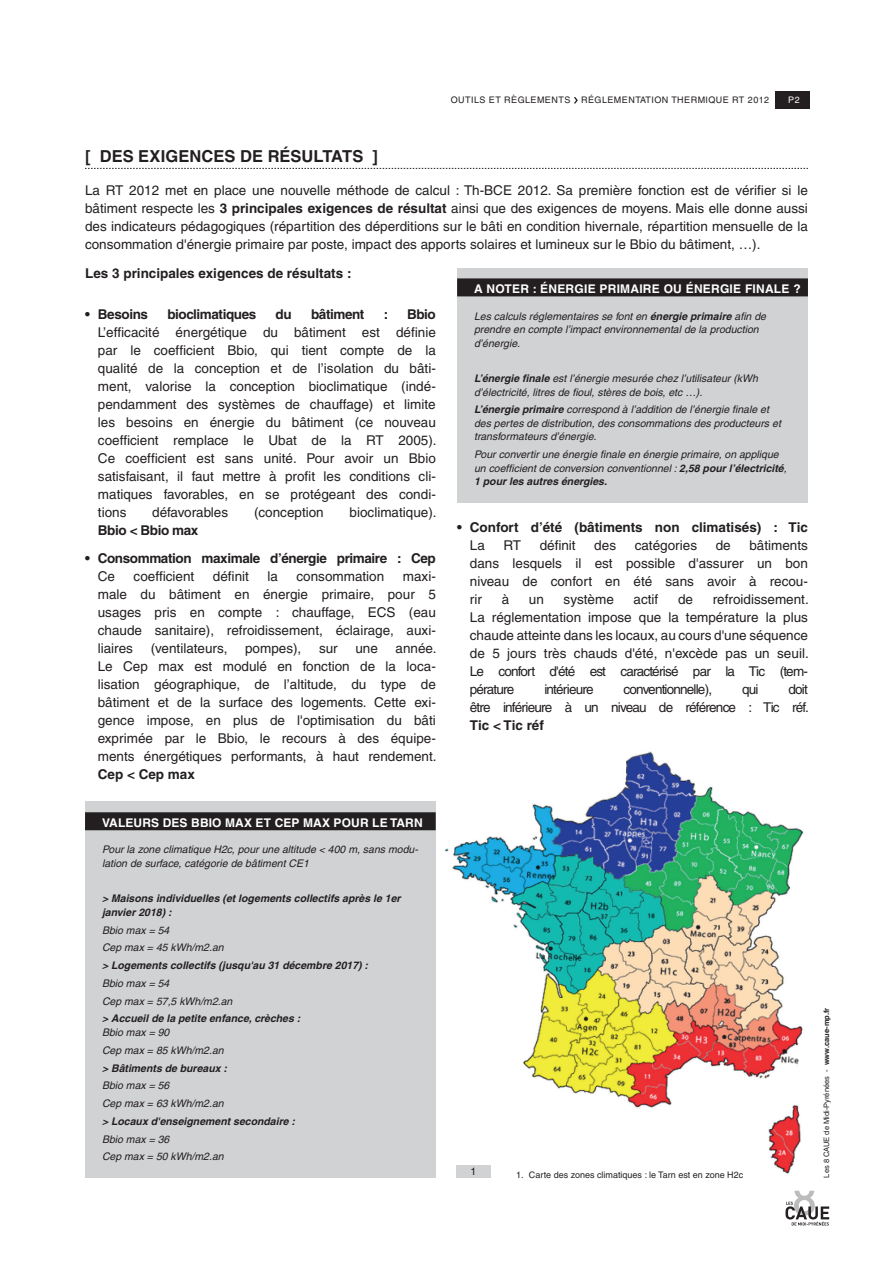
<style>
.page{position:relative;width:893px;height:1263px;background:#fff}
.page>*{position:absolute;margin:0;border:0;box-sizing:border-box;transform-origin:0 0}
.t1{font:700 16.5px "Helvetica";color:#231f20}
.t2{font:13.5px/18px "Helvetica";color:#231f20;text-align:justify}
.t3{font:700 13.5px "Helvetica";letter-spacing:-.03em;color:#231f20}
.t4{font:700 13.5px "Helvetica";color:#231f20}
.t5{font:13.5px/18px "Helvetica";letter-spacing:-.06em;color:#231f20;text-align:right}
.t6{font:700 12px "Helvetica";letter-spacing:.02em;color:#fff}
.t7{font:italic 10.5px/13.5px "Helvetica";color:#231f20}
.t8{font:italic 700 10.5px/13.5px "Helvetica";color:#231f20}
.t9{font:10.5px "Helvetica";color:#231f20}
.t10{font:9px "Helvetica";color:#231f20}
.t11{font:9px "Helvetica";letter-spacing:.05em;color:#231f20}
.t12{font:9px "Helvetica";color:#fff}
.t13{font:7.5px "Helvetica";color:#231f20}
.s1{font-weight:700}
</style>
<div class="page">
<svg style="left:85px;top:168px;width:723px;height:1px"></svg>
<div style="left:85px;top:801px;width:351px;height:376px;background:#d1d2d4"></div>
<div style="left:85px;top:812px;width:351px;height:18px;background:#231f20"></div>
<div style="left:457px;top:268px;width:351px;height:235px;background:#d1d2d4"></div>
<div style="left:457px;top:278px;width:351px;height:18px;background:#231f20"></div>
<svg style="left:785px;top:1191px;width:44px;height:34px"></svg>
<div style="left:775px;top:91px;width:34px;height:17px;background:#231f20"></div>
<svg style="left:574px;top:97px;width:4px;height:6px"></svg>
<img style="left:444px;top:751px;width:360px;height:426px">
<div style="left:457px;top:1165px;width:34px;height:12px;background:#d1d2d4"></div>
<p class="t10" style="left:451px;top:95px;width:75px">outils et règlements</p>
<p class="t10" style="left:581px;top:95px;width:21px">réglementat</p>
<p class="t10" style="left:651px;top:95px;width:41px">ion therm</p>
<p class="t11" style="left:706px;top:95px;width:65px">ique RT 2012</p>
<p class="t12" style="left:788px;top:95px;width:13px">P2</p>
<p class="t1" style="left:85px;top:146px;width:27px">[ DES</p>
<p class="t1" style="left:138px;top:146px;width:241px">Exigences de résultats ]</p>
<p class="t2" style="left:85px;top:181px;width:724px">La RT 2012 met en place une nouvelle méthode de calcul : Th-BCE 2012. Sa première fonction est de vérifier si le bâtiment respecte les <span class="s1">3 principales exigences de résultat</span> ainsi que des exigences de moyens. Mais elle donne aussi des indicateurs pédagogiques (répartition des déperditions sur le bâti en condition hivernale, répartition mensuelle de la consommation d'énergie primaire par poste, impact des apports solaires et lumineux sur le Bbio du bâtiment, …).</p>
<p class="t4" style="left:85px;top:265px;width:268px">Les 3 principales exigences de résultats :</p>
<p class="t3" style="left:85px;top:306px;width:64px">• Besoins</p>
<p class="t3" style="left:167px;top:306px;width:90px">bioclimatiques</p>
<p class="t3" style="left:276px;top:306px;width:18px">du</p>
<p class="t3" style="left:311px;top:306px;width:55px">bâtiment</p>
<p class="t3" style="left:384px;top:306px;width:6px">:</p>
<p class="t3" style="left:407px;top:306px;width:30px">Bbio</p>
<p class="t2" style="left:98px;top:323px;width:340px">L’efficacité énergétique du bâtiment est définie par le coefficient Bbio, qui tient compte de la qualité de la conception et de l’isolation du bâti&shy;ment, valorise la conception bioclimatique (indé&shy;pendamment des systèmes de chauffage) et limite les besoins en énergie du bâtiment (ce nouveau coefficient remplace le Ubat de la RT 2005).<br>Ce coefficient est sans unité. Pour avoir un Bbio satisfaisant, il faut mettre à profit les conditions cli&shy;matiques favorables, en se protégeant des condi&shy;tions</p>
<p class="t6" style="left:474px;top:282px;width:328px">A noter : énergie primaire ou énergie finale ?</p>
<p class="t7" style="left:474px;top:309px;width:293px">Les calculs réglementaires se font en <span class="s1">énergie primaire</span> afin de prendre en compte l’impact environnemental de la production d’énergie.</p>
<p class="t7" style="left:474px;top:372px;width:285px"><span class="s1">L’énergie finale</span> est l’énergie mesurée chez l’utilisateur (kWh d’électricité, litres de fioul, stères de bois, etc …).</p>
<p class="t7" style="left:474px;top:403px;width:308px"><span class="s1">L’énergie primaire</span> correspond à l’addition de l’énergie finale et des pertes de distribution, des consommations des producteurs et transformateurs d’énergie.</p>
<p class="t7" style="left:474px;top:448px;width:314px">Pour convertir une énergie finale en énergie primaire, on applique un coefficient de conversion conventionnel : <span class="s1">2,58 pour l’électricité</span>,<br><span class="s1">1 pour les autres énergies.</span></p>
<p class="t2" style="left:152px;top:503px;width:77px">défavorables</p>
<p class="t2" style="left:254px;top:503px;width:71px">(conception</p>
<p class="t2" style="left:350px;top:503px;width:89px">bioclimatique).</p>
<p class="t3" style="left:98px;top:522px;width:102px">Bbio &lt; Bbio max</p>
<p class="t4" style="left:457px;top:519px;width:352px">• Confort d’été (bâtiments non climatisés) : Tic</p>
<p class="t2" style="left:470px;top:536px;width:17px">La</p>
<p class="t2" style="left:503px;top:536px;width:19px">RT</p>
<p class="t2" style="left:540px;top:536px;width:38px">définit</p>
<p class="t2" style="left:594px;top:536px;width:23px">des</p>
<p class="t2" style="left:635px;top:536px;width:64px">catégories</p>
<p class="t2" style="left:716px;top:536px;width:17px">de</p>
<p class="t2" style="left:470px;top:536px;width:340px;text-indent:279px">bâtiments dans lesquels il est possible d'assurer un bon niveau de confort en été sans avoir à recou&shy;rir</p>
<p class="t3" style="left:85px;top:550px;width:352px">• Consommation maximale d’énergie primaire : Cep</p>
<p class="t2" style="left:98px;top:567px;width:19px">Ce</p>
<p class="t2" style="left:134px;top:567px;width:62px">coefficient</p>
<p class="t2" style="left:213px;top:567px;width:38px">définit</p>
<p class="t2" style="left:267px;top:567px;width:12px">la</p>
<p class="t2" style="left:296px;top:567px;width:89px">consommation</p>
<p class="t2" style="left:98px;top:567px;width:340px;text-indent:305px">maxi&shy;male du bâtiment en énergie primaire, pour 5 usages pris en compte : chauffage, ECS (eau chaude sanitaire), refroidissement, éclairage, auxi&shy;liaires</p>
<p class="t2" style="left:502px;top:590px;width:9px">à</p>
<p class="t2" style="left:529px;top:590px;width:17px">un</p>
<p class="t2" style="left:564px;top:590px;width:52px">système</p>
<p class="t2" style="left:634px;top:590px;width:26px">actif</p>
<p class="t2" style="left:678px;top:590px;width:17px">de</p>
<p class="t2" style="left:470px;top:590px;width:340px;text-indent:243px">refroidissement.<br>La réglementation impose que la température la plus chaude atteinte dans les locaux, au cours d'une séquence de 5 jours très chauds d'été, n'excède pas un seuil.<br>Le confort d'été est caractérisé par la Tic (tem&shy;pérature</p>
<p class="t2" style="left:98px;top:639px;width:340px;text-indent:298px">année.<br>Le Cep max est modulé en fonction de la loca&shy;lisation géographique, de l’altitude, du type de bâtiment et de la surface des logements. Cette exi&shy;gence impose, en plus de l'optimisation du bâti exprimée par le Bbio, le recours à des équipe&shy;ments énergétiques performants, à haut rendement.</p>
<p class="t3" style="left:98px;top:766px;width:99px">Cep &lt; Cep max</p>
<p class="t2" style="left:151px;top:639px;width:78px">(ventilateurs,</p>
<p class="t2" style="left:245px;top:639px;width:58px">pompes),</p>
<p class="t2" style="left:319px;top:639px;width:20px">sur</p>
<p class="t2" style="left:355px;top:639px;width:24px">une</p>
<p class="t5" style="left:544px;top:680px;width:51px">intérieure</p>
<p class="t5" style="left:624px;top:680px;width:90px">conventionnelle),</p>
<p class="t2" style="left:742px;top:680px;width:18px">qui</p>
<p class="t5" style="left:470px;top:680px;width:340px">doit<br>être inférieure à un niveau de référence : Tic réf.</p>
<p class="t3" style="left:470px;top:717px;width:76px">Tic &lt; Tic réf</p>
<p class="t6" style="left:102px;top:816px;width:9px">VALE</p>
<p class="t6" style="left:134px;top:816px;width:38px">URS DES</p>
<p class="t6" style="left:191px;top:816px;width:44px">Bbio MAX</p>
<p class="t6" style="left:256px;top:816px;width:58px">et Cep MAX</p>
<p class="t6" style="left:334px;top:816px;width:66px">Pou r le TARN</p>
<p class="t7" style="left:102px;top:843px;width:318px">Pour la zone climatique H2c, pour une altitude &lt; 400 m, sans modu&shy;lation de surface, catégorie de bâtiment CE1</p>
<p class="t8" style="left:102px;top:892px;width:300px">&gt; Maisons individuelles (et logements collectifs après le 1er janvier 2018) :</p>
<p class="t7" style="left:102px;top:921px;width:123px;line-height:17.7px">Bbio max = 54<br>Cep max = 45 kWh/m2.an</p>
<p class="t8" style="left:102px;top:958px;width:268px">&gt; Logements collectifs (jusqu'au 31 décembre 2017) :</p>
<p class="t7" style="left:102px;top:974px;width:132px;line-height:17.7px">Bbio max = 54<br>Cep max = 57,5 kWh/m2.an</p>
<p class="t8" style="left:102px;top:1012px;width:200px">&gt; Accueil de la petite enfance, crèches :</p>
<p class="t7" style="left:102px;top:1023px;width:123px;line-height:17.7px">Bbio max = 90<br>Cep max = 85 kWh/m2.an</p>
<p class="t8" style="left:102px;top:1061px;width:126px">&gt; Bâtiments de bureaux :</p>
<p class="t7" style="left:102px;top:1077px;width:123px;line-height:17.7px">Bbio max = 56<br>Cep max = 63 kWh/m2.an</p>
<p class="t8" style="left:102px;top:1114px;width:195px">&gt; Locaux d'enseignement secondaire :</p>
<p class="t7" style="left:102px;top:1130px;width:123px;line-height:17.7px">Bbio max = 36<br>Cep max = 50 kWh/m2.an</p>
<p class="t9" style="left:471px;top:1165px;width:7px">1</p>
<p class="t10" style="left:516px;top:1169px;width:229px">1. Carte des zones climatiques : le Tarn est en zone H2c</p>
<p class="t13" style="left:822px;top:1177px;width:171px;rotate:-90deg">Les 8 CAUE de Midi-Pyrénées - <span class="s1">www.caue-mp.fr</span></p>
</div>
